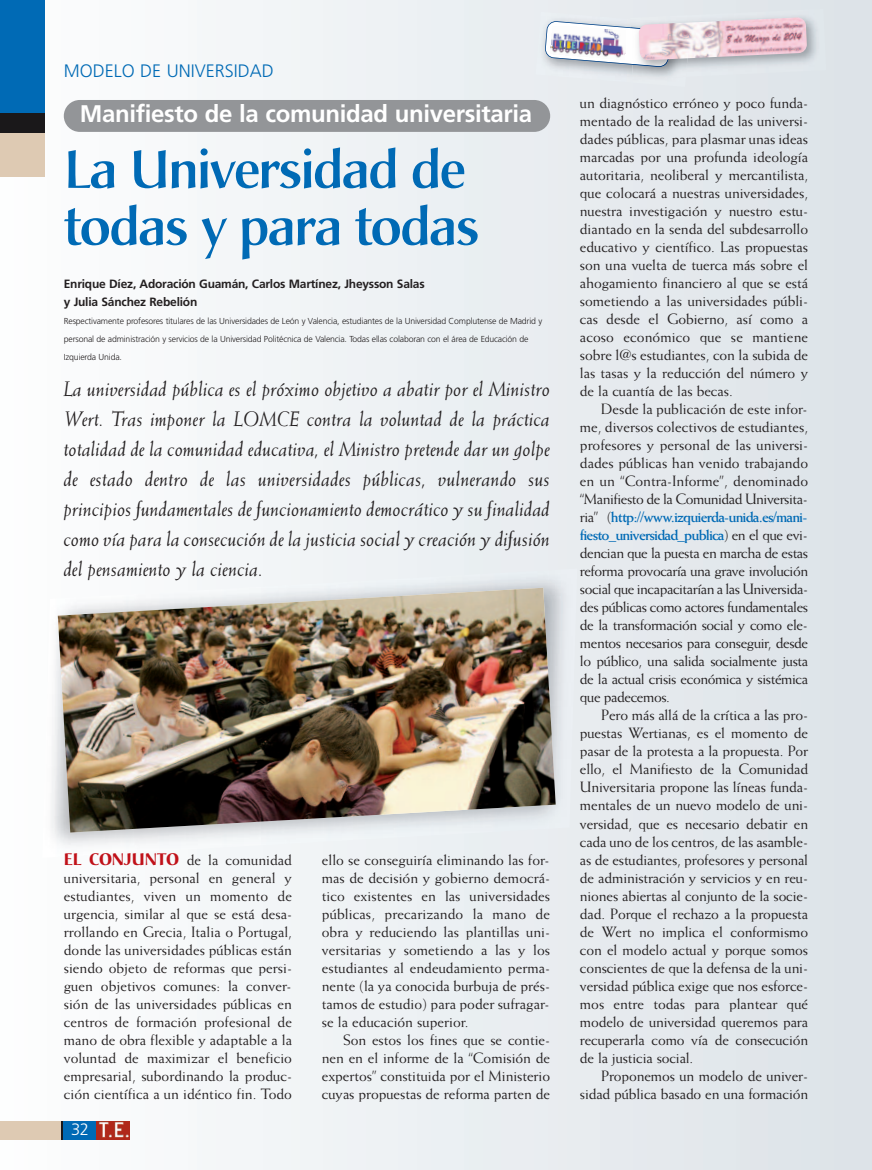
<style>
.page{position:relative;width:872px;height:1170px;background:#fff}
.page>*{position:absolute;margin:0;border:0;box-sizing:border-box;transform-origin:0 0}
.t1{font:500 52.35px/57px "Christiana";letter-spacing:-.035em;color:#006ab5}
.t2{font:700 24px "Frutiger";letter-spacing:-.015em;color:#fff}
.t3{font:italic 21px/30px "Weiss";color:#231f20;text-align:justify}
.t4{font:300 18px "Frutiger";color:#006ab5}
.t5{font:300 16.5px "Frutiger";color:#fff}
.t6{font:15px/18px "Weiss";letter-spacing:-.005em;color:#231f20;text-align:justify}
.t7{font:700 12px/18px "Frutiger";letter-spacing:-.02em;color:#231f20}
.t8{font:300 8.7px/18px "Frutiger";letter-spacing:-.015em;color:#231f20}
.s1{font-family:"Christiana";font-weight:700;font-size:16.5px;color:#c01119}
.s2{font-weight:700;color:#006ab5}
</style>
<div class="page">
<div style="left:0;top:0;width:872px;height:1169px;background:linear-gradient(to right,#fdfefe,#dce2e8)"></div>
<img style="left:42px;top:568px;width:535px;height:289px">
<img style="left:58px;top:587px;width:497px;height:245px">
<div style="left:0;top:1120px;width:65px;height:19px;background:#decab3"></div>
<div style="left:63px;top:1120px;width:33px;height:19px;background:#006ab5"></div>
<svg style="left:61px;top:1120px;width:2px;height:19px"></svg>
<img style="left:96px;top:1120px;width:34px;height:19px">
<div style="left:0;top:133px;width:45px;height:44px;background:#decab3"></div>
<div style="left:0;top:0;width:45px;height:122px;background:#006ab5"></div>
<div style="left:0;top:113px;width:45px;height:20px;background:#1a181a"></div>
<img style="left:535px;top:12px;width:151px;height:75px">
<img style="left:544px;top:21px;width:86px;height:46px">
<img style="left:630px;top:9px;width:196px;height:68px">
<img style="left:630px;top:19px;width:60px;height:60px">
<img style="left:630px;top:27px;width:40px;height:40px">
<img style="left:638px;top:17px;width:169px;height:43px">
<div style="left:64px;top:100px;width:486px;height:32px;background:#939598;border-radius:16px"></div>
<p class="t4" style="left:64px;top:64px;width:211px">MODELO DE UNIVERSIDAD</p>
<h2 class="t2" style="left:80px;top:104px;width:454px">Manifiesto de la comunidad universitaria</h2>
<h1 class="t1" style="left:64px;top:146px;width:417px">La Universidad de todas y para todas</h1>
<p class="t7" style="left:64px;top:276px;width:362px">Enrique Díez, Adoración Guamán, Carlos Martínez, Jheysson Salas y Julia Sánchez Rebelión</p>
<p class="t8" style="left:64px;top:313px;width:480px">Respectivamente profesores titulares de las Universidades de León y Valencia, estudiantes de la Universidad Complutense de Madrid y personal de administración y servicios de la Universidad Politécnica de Valencia. Todas ellas colaboran con el área de Educación de<br>Izquierda Unida.</p>
<p class="t3" style="left:64px;top:375px;width:488px">La universidad pública es el próximo objetivo a abatir por el Ministro Wert. Tras imponer la LOMCE contra la voluntad de la práctica totalidad de la comunidad educativa, el Ministro pretende dar un golpe de estado dentro de las universidades públicas, vulnerando sus principios fundamentales de funcionamiento democrático y su finalidad como vía para la consecución de la justicia social y creación y difusión del pensamiento y la ciencia.</p>
<p class="t6" style="left:64px;top:851px;width:230px"><span class="s1">EL CONJUNTO</span> de la comunidad universitaria, personal en general y estudiantes, viven un momento de urgencia, similar al que se está desa&shy;rrollando en Grecia, Italia o Portugal, donde las universidades públicas están siendo objeto de reformas que persi&shy;guen objetivos comunes: la conver&shy;sión de las universidades públicas en centros de formación profesional de mano de obra flexible y adaptable a la voluntad de maximizar el beneficio empresarial, subordinando la produc&shy;ción científica a un idéntico fin. Todo</p>
<p class="t6" style="left:322px;top:851px;width:230px">ello se conseguiría eliminando las for&shy;mas de decisión y gobierno democrá&shy;tico existentes en las universidades públicas, precarizando la mano de obra y reduciendo las plantillas uni&shy;versitarias y sometiendo a las y los estudiantes al endeudamiento perma&shy;nente (la ya conocida burbuja de prés&shy;tamos de estudio) para poder sufragar&shy;se la educación superior.</p>
<p class="t6" style="left:322px;top:1031px;width:230px;text-indent:21px">Son estos los fines que se contie&shy;nen en el informe de la “Comisión de expertos” constituida por el Ministerio cuyas propuestas de reforma parten de</p>
<p class="t5" style="left:71px;top:1122px;width:19px">32</p>
<p class="t6" style="left:580px;top:95px;width:230px">un diagnóstico erróneo y poco funda&shy;mentado de la realidad de las universi&shy;dades públicas, para plasmar unas ideas marcadas por una profunda ideología autoritaria, neoliberal y mercantilista, que colocará a nuestras universidades, nuestra investigación y nuestro estu&shy;diantado en la senda del subdesarrollo educativo y científico. Las propuestas son una vuelta de tuerca más sobre el ahogamiento financiero al que se está sometiendo a las universidades públi&shy;cas desde el Gobierno, así como a acoso económico que se mantiene sobre l@s estudiantes, con la subida de las tasas y la reducción del número y de la cuantía de las becas.</p>
<p class="t6" style="left:580px;top:401px;width:230px;text-indent:21px">Desde la publicación de este infor&shy;me, diversos colectivos de estudiantes, profesores y personal de las universi&shy;dades públicas han venido trabajando en un “Contra-Informe”, denominado “Manifiesto de la Comunidad Universita&shy;ria” (<span class="s2">http://www.izquierda-unida.es/mani&shy;fiesto_universidad_publica</span>) en el que evi&shy;dencian que la puesta en marcha de estas reforma provocaría una grave involución social que incapacitarían a las Universida&shy;des públicas como actores fundamentales de la transformación social y como ele&shy;mentos necesarios para conseguir, desde lo público, una salida socialmente justa de la actual crisis económica y sistémica que padecemos.</p>
<p class="t6" style="left:580px;top:707px;width:230px;text-indent:21px">Pero más allá de la crítica a las pro&shy;puestas Wertianas, es el momento de pasar de la protesta a la propuesta. Por ello, el Manifiesto de la Comunidad Universitaria propone las líneas funda&shy;mentales de un nuevo modelo de uni&shy;versidad, que es necesario debatir en cada uno de los centros, de las asamble&shy;as de estudiantes, profesores y personal de administración y servicios y en reu&shy;niones abiertas al conjunto de la socie&shy;dad. Porque el rechazo a la propuesta de Wert no implica el conformismo con el modelo actual y porque somos conscientes de que la defensa de la uni&shy;versidad pública exige que nos esforce&shy;mos entre todas para plantear qué modelo de universidad queremos para recuperarla como vía de consecución de la justicia social.</p>
<p class="t6" style="left:580px;top:1067px;width:230px;text-align:right">Proponemos un modelo de univer&shy;sidad pública basado en una formación</p>
</div>
